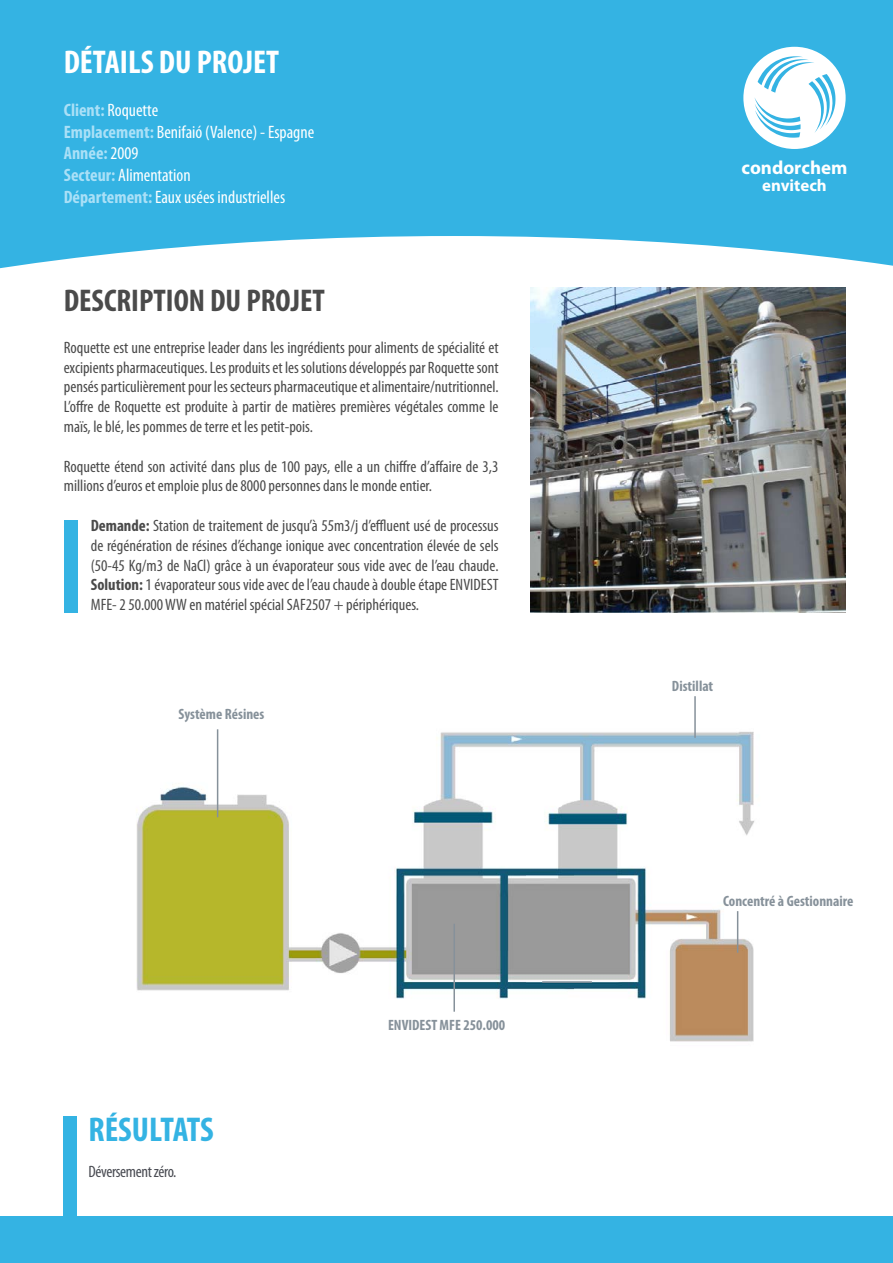
<style>
.page{position:relative;width:893px;height:1263px;background:#fff}
.page>*{position:absolute;margin:0;border:0;box-sizing:border-box;transform-origin:0 0}
.t1{font:700 condensed 34.5px "Myriad Pro";color:#34b3e3}
.t2{font:700 condensed 33px "Myriad Pro";color:#fff}
.t3{font:700 condensed 31.5px "Myriad Pro";color:#4a4a4a}
.t4{font:700 18.9px "Myriad Pro";color:#fff}
.t5{font:condensed 18px/21.6px "Myriad Pro";color:#fff}
.t6{font:700 16.8px "Myriad Pro";color:#fff}
.t7{font:condensed 16.5px/19.8px "Myriad Pro";color:#4a4a4a;text-align:justify}
.t8{font:condensed 16.5px "Myriad Pro";letter-spacing:-.02em;color:#494b52}
.t9{font:700 condensed 15px "Myriad Pro";color:#86919a}
.s1{font-weight:700;color:#aae0f7}
.s2{font-weight:700}
</style>
<div class="page">
<div style="left:0;top:0;width:893px;height:236px;background:#34b3e3"></div>
<svg style="left:0;top:236px;width:893px;height:377px"></svg>
<img style="left:136px;top:729px;width:619px;height:313px">
<img style="left:530px;top:288px;width:316px;height:324px">
<div style="left:64px;top:520px;width:13px;height:92px;background:#34b3e3"></div>
<div style="left:64px;top:1116px;width:13px;height:146px;background:#34b3e3"></div>
<div style="left:0;top:1216px;width:893px;height:47px;background:#34b3e3"></div>
<hr style="left:542px;top:981px;width:50px;height:2px;background:#86919a">
<hr style="left:453px;top:924px;width:2px;height:88px;background:#86919a">
<hr style="left:217px;top:729px;width:1px;height:88px;background:#86919a">
<hr style="left:694px;top:696px;width:2px;height:42px;background:#86919a">
<hr style="left:737px;top:911px;width:1px;height:42px;background:#86919a">
<div style="left:743px;top:47px;width:103px;height:102px;background:#fff;border-radius:50%"></div>
<svg style="left:754px;top:56px;width:81px;height:82px"></svg>
<h2 class="t2" style="left:64px;top:44px;width:217px">DÉTAILS DU PROJET</h2>
<p class="t5" style="left:64px;top:99px;width:252px"><span class="s1">Client:</span> Roquette<br><span class="s1">Emplacement:</span> Benifaió (Valence) - Espagne<br><span class="s1">Année:</span> 2009<br><span class="s1">Secteur:</span> Alimentation<br><span class="s1">Département:</span> Eaux usées industrielles</p>
<h3 class="t3" style="left:64px;top:283px;width:263px">DESCRIPTION DU PROJET</h3>
<p class="t7" style="left:64px;top:337px;width:436px">Roquette est une entreprise leader dans les ingrédients pour aliments de spécialité et excipients pharmaceutiques. Les produits et les solutions développés par Roquette sont pensés particulièrement pour les secteurs pharmaceutique et alimentaire/nutritionnel.<br>L’offre de Roquette est produite à partir de matières premières végétales comme le maïs, le blé, les pommes de terre et les petit-pois.</p>
<p class="t7" style="left:64px;top:456px;width:436px">Roquette étend son activité dans plus de 100 pays, elle a un chiffre d’affaire de 3,3 millions d’euros et emploie plus de 8000 personnes dans le monde entier.</p>
<p class="t7" style="left:91px;top:515px;width:409px;text-indent:-27px"><span class="s2">• Demande:</span> Station de traitement de jusqu’à 55m3/j d’effluent usé de processus de régénération de résines d’échange ionique avec concentration élevée de sels (50-45 Kg/m3 de NaCl) grâce à un évaporateur sous vide avec de l’eau chaude.<br><span class="s2">Solution:</span> 1 évaporateur sous vide avec de l’eau chaude à double étape ENVIDEST MFE- 2 50.000 WW en matériel spécial SAF2507 + périphériques.</p>
<p class="t9" style="left:179px;top:705px;width:87px">Système Résines</p>
<h1 class="t1" style="left:88px;top:1110px;width:127px">RÉSULTATS</h1>
<p class="t8" style="left:88px;top:1161px;width:89px">Déversement zéro.</p>
<p class="t9" style="left:388px;top:1016px;width:119px">ENVIDEST MFE 250.000</p>
<p class="t4" style="left:742px;top:157px;width:107px">condorchem</p>
<p class="t6" style="left:762px;top:176px;width:66px">envitech</p>
<p class="t9" style="left:672px;top:678px;width:43px">Distillat</p>
<p class="t9" style="left:723px;top:893px;width:132px">Concentré à Gestionnaire</p>
</div>
